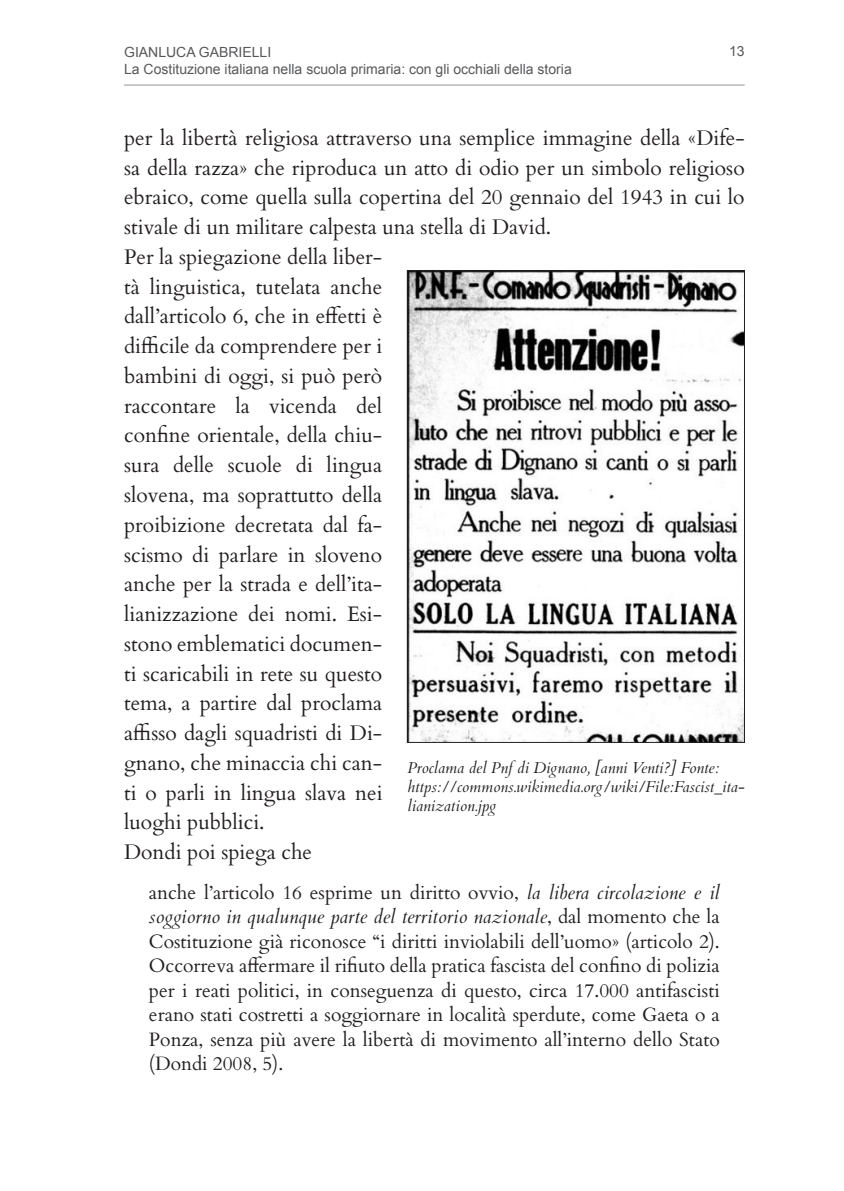
<style>
.page{position:relative;width:844px;height:1191px;background:#fff}
.page>*{position:absolute;margin:0;border:0;box-sizing:border-box;transform-origin:0 0}
.Testo_articoli{font:21px/29.8px "Cardo";color:#231f20;text-align:justify}
.t1{font:19.25px/24.5px "Cardo";color:#231f20;text-align:justify}
.Dida{font:italic 15.75px/18.9px "Cardo";color:#231f20}
.t2{font:14px/16.8px "Arial";color:#57585a}
.s1{font-style:italic}
</style>
<div class="page">
<hr style="left:124px;top:85px;width:620px;height:1px;background:#939598">
<img style="left:409px;top:272px;width:333px;height:468px">
<div style="left:407px;top:270px;width:337px;height:472px;border:1px solid #231f20"></div>
<p class="t2" style="left:124px;top:44px;width:449px">Gian luca Gabri elli<br>La Costituzione italiana nella scuola primaria: con gli occhiali della storia</p>
<p class="t2" style="left:729px;top:43px;width:17px">13</p>
<p class="Testo_articoli" style="left:124px;top:122px;width:622px">per la libertà religiosa attraverso una semplice immagine della «Dife&shy;sa della razza» che riproduca un atto di odio per un simbolo religioso ebraico, come quella sulla copertina del 20 gennaio del 1943 in cui lo stivale di un militare calpesta una stella di David.</p>
<p class="Testo_articoli" style="left:124px;top:241px;width:260px">Per la spiegazione della liber&shy;tà linguistica, tutelata anche dall’articolo 6, che in effetti è difficile da comprendere per i bambini di oggi, si può però raccontare la vicenda del confine orientale, della chiu&shy;sura delle scuole di lingua slovena, ma soprattutto della proibizione decretata dal fa&shy;scismo di parlare in sloveno anche per la strada e dell’ita&shy;lianizzazione dei nomi. Esi&shy;stono emblematici documen&shy;ti scaricabili in rete su questo tema, a partire dal proclama affisso dagli squadristi di Di&shy;gnano, che minaccia chi can&shy;ti o parli in lingua slava nei luoghi pubblici.</p>
<p class="Testo_articoli" style="left:124px;top:836px;width:189px">Dondi poi spiega che</p>
<p class="t1" style="left:149px;top:878px;width:572px">anche l’articolo 16 esprime un diritto ovvio, <span class="s1">la libera circolazione e il soggiorno in qualunque parte del territorio nazionale</span>, dal momento che la Costituzione già riconosce “i diritti inviolabili dell’uomo» (articolo 2).<br>Occorreva affermare il rifiuto della pratica fascista del confino di polizia per i reati politici, in conseguenza di questo, circa 17.000 antifascisti erano stati costretti a soggiornare in località sperdute, come Gaeta o a Ponza, senza più avere la libertà di movimento all’interno dello Stato (Dondi 2008, 5).</p>
<p class="Dida" style="left:407px;top:758px;width:339px">Proclama del Pnf di Dignano, [anni Venti?] Fonte: https://commons.wikimedia.org/wiki/File:Fascist_ita&shy;lianization.jpg</p>
</div>
